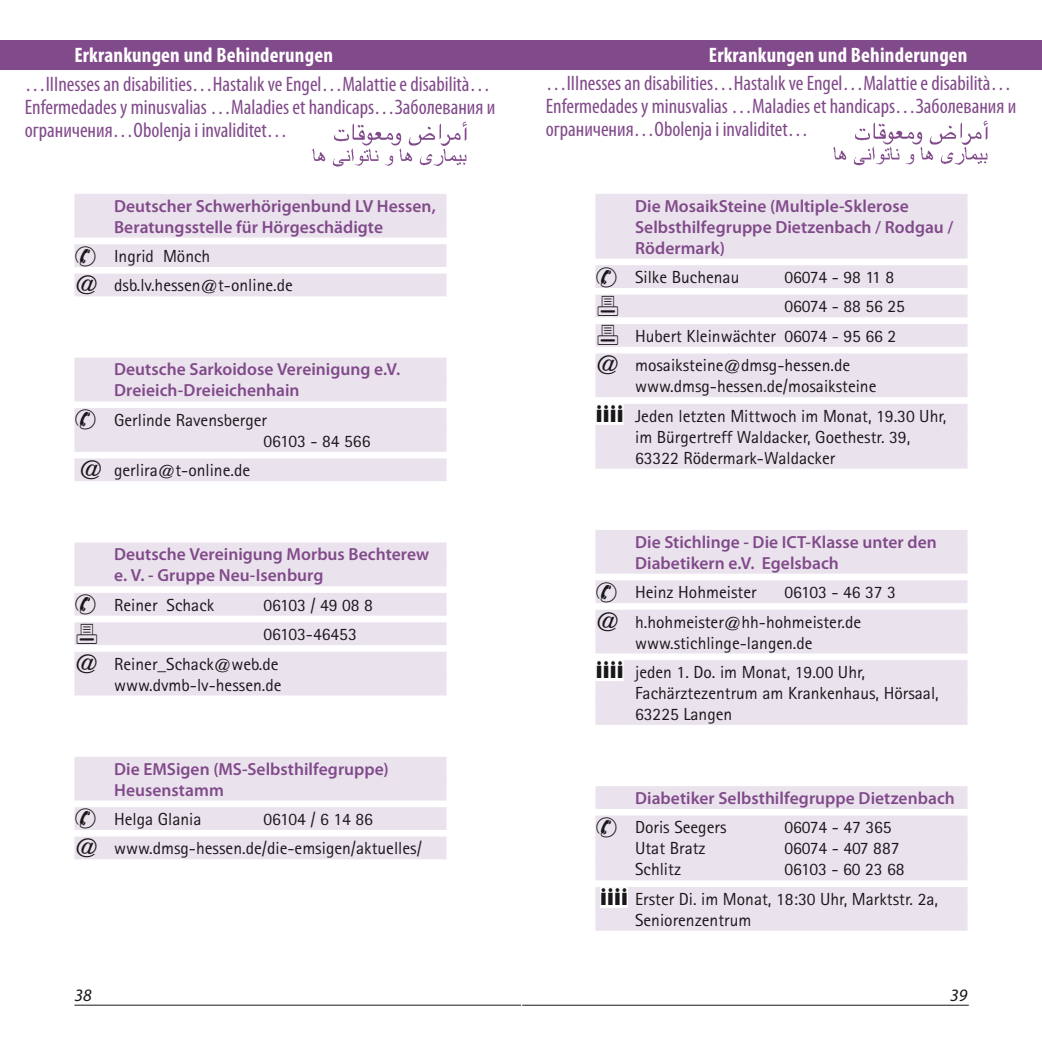
<style>
.page{position:relative;width:1042px;height:1042px;background:#fff}
.page>*{position:absolute;margin:0;border:0;box-sizing:border-box;transform-origin:0 0}
.t1{font:condensed 21px/22.8px "Myriad Pro";color:#814a8a}
.t2{font:700 condensed 21px "Myriad Pro";letter-spacing:.01em;color:#fff}
.t3{font:17.5px/29.4px "Rotis Sans Serif";color:#1a171b}
.t4{font:600 17.5px/21px "Myriad Pro";color:#814a8a}
.t5{font:italic 17.5px "Myriad Pro";color:#1a171b}
.s1{font-size:24.5px}
.s2{font-family:"Gill Sans";font-weight:700;font-size:24.5px}
</style>
<div class="page">
<div style="left:0;top:40px;width:521px;height:29px;background:#814a8a"></div>
<hr style="left:74px;top:1004px;width:447px;height:1px;background:#1a171b">
<div style="left:521px;top:40px;width:521px;height:29px;background:#814a8a"></div>
<hr style="left:522px;top:1005px;width:447px;height:1px;background:#1a171b">
<div style="left:595px;top:194px;width:372px;height:23px;background:#eae3ed"></div>
<div style="left:595px;top:215px;width:372px;height:23px;background:#eae3ed"></div>
<div style="left:595px;top:236px;width:372px;height:23px;background:#eae3ed"></div>
<div style="left:595px;top:265px;width:372px;height:23px;background:#eae3ed"></div>
<div style="left:595px;top:295px;width:372px;height:22px;background:#eae3ed"></div>
<div style="left:595px;top:324px;width:372px;height:23px;background:#eae3ed"></div>
<div style="left:595px;top:353px;width:372px;height:23px;background:#eae3ed"></div>
<div style="left:595px;top:374px;width:372px;height:23px;background:#eae3ed"></div>
<div style="left:595px;top:404px;width:372px;height:23px;background:#eae3ed"></div>
<div style="left:595px;top:404px;width:28px;height:21px;background:#fff"></div>
<div style="left:595px;top:425px;width:372px;height:23px;background:#eae3ed"></div>
<div style="left:595px;top:446px;width:372px;height:23px;background:#eae3ed"></div>
<div style="left:595px;top:530px;width:372px;height:23px;background:#eae3ed"></div>
<div style="left:595px;top:551px;width:372px;height:23px;background:#eae3ed"></div>
<div style="left:595px;top:580px;width:372px;height:23px;background:#eae3ed"></div>
<div style="left:595px;top:610px;width:372px;height:22px;background:#eae3ed"></div>
<div style="left:595px;top:631px;width:372px;height:22px;background:#eae3ed"></div>
<div style="left:595px;top:660px;width:372px;height:23px;background:#eae3ed"></div>
<div style="left:595px;top:660px;width:28px;height:21px;background:#fff"></div>
<div style="left:595px;top:681px;width:372px;height:23px;background:#eae3ed"></div>
<div style="left:595px;top:702px;width:372px;height:23px;background:#eae3ed"></div>
<div style="left:595px;top:786px;width:372px;height:23px;background:#eae3ed"></div>
<div style="left:595px;top:815px;width:372px;height:23px;background:#eae3ed"></div>
<div style="left:595px;top:836px;width:372px;height:23px;background:#eae3ed"></div>
<div style="left:595px;top:857px;width:372px;height:23px;background:#eae3ed"></div>
<div style="left:595px;top:887px;width:372px;height:23px;background:#eae3ed"></div>
<div style="left:600px;top:887px;width:28px;height:21px;background:#fff"></div>
<div style="left:595px;top:908px;width:372px;height:23px;background:#eae3ed"></div>
<div style="left:74px;top:194px;width:372px;height:23px;background:#eae3ed"></div>
<div style="left:74px;top:215px;width:372px;height:23px;background:#eae3ed"></div>
<div style="left:74px;top:244px;width:372px;height:23px;background:#eae3ed"></div>
<div style="left:74px;top:274px;width:372px;height:22px;background:#eae3ed"></div>
<div style="left:74px;top:358px;width:372px;height:22px;background:#eae3ed"></div>
<div style="left:74px;top:379px;width:372px;height:22px;background:#eae3ed"></div>
<div style="left:74px;top:408px;width:372px;height:23px;background:#eae3ed"></div>
<div style="left:74px;top:429px;width:372px;height:23px;background:#eae3ed"></div>
<div style="left:74px;top:458px;width:372px;height:23px;background:#eae3ed"></div>
<div style="left:74px;top:542px;width:372px;height:23px;background:#eae3ed"></div>
<div style="left:74px;top:563px;width:372px;height:23px;background:#eae3ed"></div>
<div style="left:74px;top:593px;width:372px;height:23px;background:#eae3ed"></div>
<div style="left:74px;top:622px;width:372px;height:23px;background:#eae3ed"></div>
<div style="left:74px;top:652px;width:372px;height:22px;background:#eae3ed"></div>
<div style="left:74px;top:673px;width:372px;height:22px;background:#eae3ed"></div>
<div style="left:74px;top:757px;width:372px;height:22px;background:#eae3ed"></div>
<div style="left:74px;top:778px;width:372px;height:22px;background:#eae3ed"></div>
<div style="left:74px;top:807px;width:372px;height:23px;background:#eae3ed"></div>
<div style="left:74px;top:836px;width:372px;height:23px;background:#eae3ed"></div>
<img style="left:334px;top:121px;width:133px;height:21px">
<img style="left:312px;top:142px;width:155px;height:25px">
<img style="left:855px;top:120px;width:133px;height:21px">
<img style="left:833px;top:141px;width:155px;height:25px">
<p class="t2" style="left:74px;top:42px;width:260px">Erkrankungen und Behinderungen</p>
<p class="t2" style="left:709px;top:42px;width:260px">Erkrankungen und Behinderungen</p>
<p class="t1" style="left:25px;top:73px;width:472px">…IIInesses an disabilities…Hastalık ve Engel…Malattie e disabilità…<br>Enfermedades y minusvalias …Maladies et handicaps…Заболевания и ограничения…Obolenja i invaliditet…</p>
<p class="t1" style="left:546px;top:72px;width:472px">…IIInesses an disabilities…Hastalık ve Engel…Malattie e disabilità…<br>Enfermedades y minusvalias …Maladies et handicaps…Заболевания и ограничения…Obolenja i invaliditet…</p>
<p class="t4" style="left:114px;top:195px;width:323px">Deutscher Schwerhörigenbund LV Hessen,<br>Beratungsstelle für Hörgeschädigte</p>
<p class="t3" style="left:74px;top:241px;width:220px;text-indent:40px">Ingrid Mönch<br><span class="s1">@</span> dsb.lv.hessen@t-online.de</p>
<p class="t4" style="left:114px;top:359px;width:288px">Deutsche Sarkoidose Vereinigung e.V.<br>Dreieich-Dreieichenhain</p>
<p class="t3" style="left:263px;top:409px;width:108px;line-height:21px;text-indent:-149px">Gerlinde Ravensberger<br>06103 - 84 566</p>
<p class="t3" style="left:79px;top:455px;width:173px"><span class="s1">@</span> gerlira@t-online.de</p>
<p class="t4" style="left:114px;top:543px;width:317px">Deutsche Vereinigung Morbus Bechterew e. V. - Gruppe Neu-Isenburg</p>
<p class="t3" style="left:114px;top:590px;width:102px">Reiner Schack</p>
<p class="t3" style="left:263px;top:590px;width:111px">06103 / 49 08 8</p>
<p class="t3" style="left:263px;top:619px;width:95px">06103-46453</p>
<p class="t3" style="left:74px;top:649px;width:206px"><span class="s1">@</span> Reiner_Schack@web.de</p>
<p class="t3" style="left:114px;top:670px;width:169px">www.dvmb-lv-hessen.de</p>
<p class="t4" style="left:114px;top:758px;width:276px">Die EMSigen (MS-Selbsthilfegruppe)<br>Heusenstamm</p>
<p class="t3" style="left:114px;top:804px;width:89px">Helga Glania</p>
<p class="t3" style="left:74px;top:804px;width:349px;text-indent:189px">06104 / 6 14 86<br><span class="s1">@</span> www.dmsg-hessen.de/die-emsigen/aktuelles/</p>
<p class="t4" style="left:635px;top:195px;width:320px">Die MosaikSteine (Multiple-Sklerose<br>Selbsthilfegruppe Dietzenbach / Rodgau /</p>
<p class="t4" style="left:595px;top:237px;width:26px">R</p>
<p class="t4" style="left:645px;top:237px;width:81px">ödermark)</p>
<p class="t3" style="left:635px;top:262px;width:106px">Silke Buchenau</p>
<p class="t3" style="left:784px;top:262px;width:111px">06074 - 98 11 8</p>
<p class="t3" style="left:784px;top:292px;width:122px">06074 - 88 56 25</p>
<p class="t3" style="left:635px;top:321px;width:263px">Hubert Kleinwächter 06074 - 95 66 2</p>
<p class="t3" style="left:595px;top:350px;width:256px"><span class="s1">@</span> mosaiksteine@dmsg-hessen.de</p>
<p class="t3" style="left:595px;top:371px;width:353px;text-indent:40px">www.dmsg-hessen.de/mosaiksteine<br><span class="s2">iiii</span> Jeden letzten Mittwoch im Monat, 19.30 Uhr,</p>
<p class="t3" style="left:635px;top:426px;width:277px;line-height:21px">im Bürgertreff Waldacker, Goethestr. 39,<br>63322 Rödermark-Waldacker</p>
<p class="t4" style="left:635px;top:531px;width:303px">Die Stichlinge - Die ICT-Klasse unter den<br>Diabetikern e.V. Egelsbach</p>
<p class="t3" style="left:635px;top:577px;width:123px">Heinz Hohmeister</p>
<p class="t3" style="left:595px;top:577px;width:302px;text-indent:189px">06103 - 46 37 3 <span class="s1">@</span> h.hohmeister@hh-hohmeister.de</p>
<p class="t3" style="left:595px;top:628px;width:271px;text-indent:40px">www.stichlinge-langen.de<br><span class="s2">iiii</span> jeden 1. Do. im Monat, 19.00 Uhr,</p>
<p class="t3" style="left:635px;top:682px;width:305px;line-height:21px">Fachärztezentrum am Krankenhaus, Hörsaal,<br>63225 Langen</p>
<p class="t4" style="left:635px;top:787px;width:321px">Diabetiker Selbsthilfegruppe Dietzenbach</p>
<p class="t3" style="left:635px;top:812px;width:93px">Doris Seegers</p>
<p class="t3" style="left:784px;top:812px;width:109px">06074 - 47 365</p>
<p class="t3" style="left:635px;top:833px;width:72px">Utat Bratz</p>
<p class="t3" style="left:784px;top:833px;width:117px">06074 - 407 887</p>
<p class="t3" style="left:635px;top:854px;width:48px">Schlitz</p>
<p class="t3" style="left:600px;top:854px;width:340px;text-indent:184px">06103 - 60 23 68<br><span class="s2">iiii</span> Erster Di. im Monat, 18:30 Uhr, Marktstr. 2a,</p>
<p class="t3" style="left:635px;top:905px;width:118px">Seniorenzentrum</p>
<p class="t5" style="left:74px;top:984px;width:19px">38</p>
<p class="t5" style="left:950px;top:984px;width:19px">39</p>
</div>
